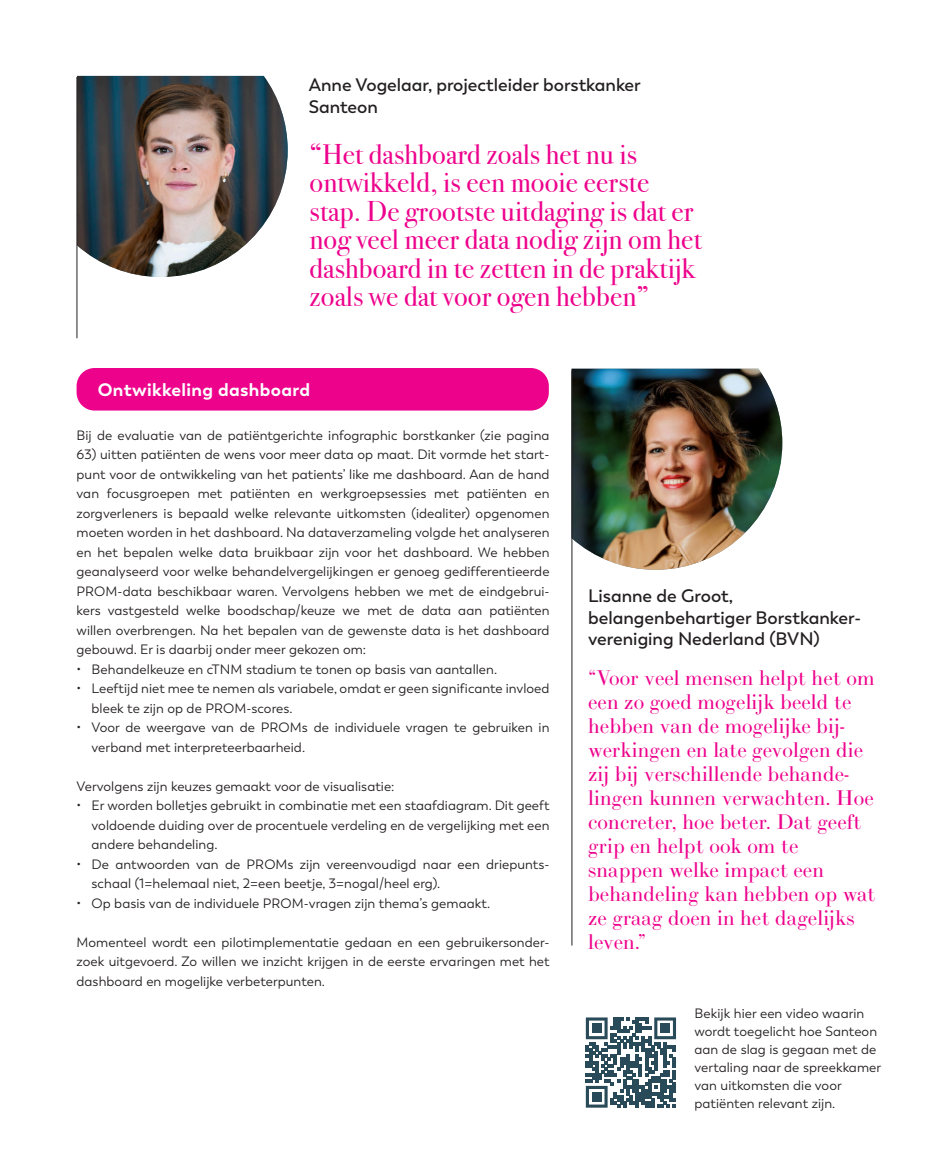
<style>
.page{position:relative;width:936px;height:1170px;background:#fff}
.page>*{position:absolute;margin:0;border:0;box-sizing:border-box;transform-origin:0 0}
.t1{font:28.5px/28.5px "Bodoni Svty Two ITCTT";letter-spacing:.005em;color:#ed028c}
.t2{font:21px/24px "LTC Bodoni 175 Pro";letter-spacing:.005em;color:#ed028c}
.t3{font:600 18px/21.6px "Trenda";color:#231f20}
.t4{font:700 18px "Trenda";letter-spacing:.02em;color:#fff}
.t5{font:13.5px/19.5px "Trenda";letter-spacing:.005em;color:#231f20}
</style>
<div class="page">
<div style="left:77px;top:368px;width:472px;height:42px;background:#ed028c;border-radius:18px"></div>
<img style="left:77px;top:76px;width:211px;height:201px">
<hr style="left:77px;top:77px;width:1px;height:261px;background:#231f20">
<img style="left:571px;top:369px;width:211px;height:200px">
<hr style="left:571px;top:371px;width:1px;height:574px;background:#231f20">
<svg style="left:585px;top:1017px;width:91px;height:90px"></svg>
<div style="left:592px;top:1091px;width:9px;height:10px;background:#294a59"></div>
<h3 class="t3" style="left:309px;top:75px;width:333px">Anne Vogelaar, projectleider borstkanker<br>Santeon</h3>
<h1 class="t1" style="left:309px;top:137px;width:394px">“Het dashboard zoals het nu is ontwikkeld, is een mooie eerste stap. De grootste uitdaging is dat er nog veel meer data nodig zijn om het dashboard in te zetten in de praktijk zoals we dat voor ogen hebben”</h1>
<h3 class="t4" style="left:98px;top:378px;width:214px">Ontwikkeling dashboard</h3>
<p class="t5" style="left:77px;top:425px;width:474px">Bij de evaluatie van de patiëntgerichte infographic borstkanker (zie pagina</p>
<p class="t5" style="left:77px;top:445px;width:474px;text-align:justify">63) uitten patiënten de wens voor meer data op maat. Dit vormde het start&shy;punt voor de ontwikkeling van het patients’ like me dashboard. Aan de hand van focusgroepen met patiënten en werkgroepsessies met patiënten en zorgverleners is bepaald welke relevante uitkomsten (idealiter) opgenomen moeten worden in het dashboard. Na dataverzameling volgde het analyseren en het bepalen welke data bruikbaar zijn voor het dashboard. We hebben geanalyseerd voor welke behandelvergelijkingen er genoeg gedifferentieerde PROM-data beschikbaar waren. Vervolgens hebben we met de eindgebrui&shy;kers vastgesteld welke boodschap/keuze we met de data aan patiënten willen overbrengen. Na het bepalen van de gewenste data is het dashboard gebouwd. Er is daarbij onder meer gekozen om:</p>
<p class="t5" style="left:77px;top:659px;width:422px">• Behandelkeuze en cTNM stadium te tonen op basis van aantallen.</p>
<p class="t5" style="left:92px;top:678px;width:459px;text-indent:-15px">• Leeftijd niet mee te nemen als variabele, omdat er geen significante invloed bleek te zijn op de PROM-scores.</p>
<p class="t5" style="left:92px;top:717px;width:459px;text-indent:-15px">• Voor de weergave van de PROMs de individuele vragen te gebruiken in verband met interpreteerbaarheid.</p>
<p class="t5" style="left:77px;top:776px;width:319px">Vervolgens zijn keuzes gemaakt voor de visualisatie:</p>
<p class="t5" style="left:92px;top:795px;width:459px;text-align:justify;text-indent:-15px">• Er worden bolletjes gebruikt in combinatie met een staafdiagram. Dit geeft voldoende duiding over de procentuele verdeling en de vergelijking met een andere behandeling.</p>
<p class="t5" style="left:92px;top:854px;width:456px;text-indent:-15px">• De antwoorden van de PROMs zijn vereenvoudigd naar een driepunts-- schaal (1=helemaal niet, 2=een beetje, 3=nogal/heel erg).</p>
<p class="t5" style="left:77px;top:893px;width:415px">• Op basis van de individuele PROM-vragen zijn thema’s gemaakt.</p>
<p class="t5" style="left:77px;top:932px;width:474px;text-align:justify">Momenteel wordt een pilotimplementatie gedaan en een gebruikersonder&shy;zoek uitgevoerd. Zo willen we inzicht krijgen in de eerste ervaringen met het dashboard en mogelijke verbeterpunten.</p>
<h3 class="t3" style="left:588px;top:585px;width:274px">Lisanne de Groot, belangenbehartiger Borstkanker&shy;vereniging Nederland (BVN)</h3>
<p class="t2" style="left:588px;top:665px;width:288px">“Voor veel mensen helpt het om een zo goed mogelijk beeld te hebben van de mogelijke bij&shy;werkingen en late gevolgen die zij bij verschillende behande&shy;lingen kunnen verwachten. Hoe concreter, hoe beter. Dat geeft grip en helpt ook om te snappen welke impact een behandeling kan hebben op wat ze graag doen in het dagelijks leven.”</p>
<p class="t5" style="left:694px;top:1003px;width:188px;line-height:18px">Bekijk hier een video waarin wordt toegelicht hoe Santeon aan de slag is gegaan met de vertaling naar de spreekkamer van uitkomsten die voor patiënten relevant zijn.</p>
</div>
